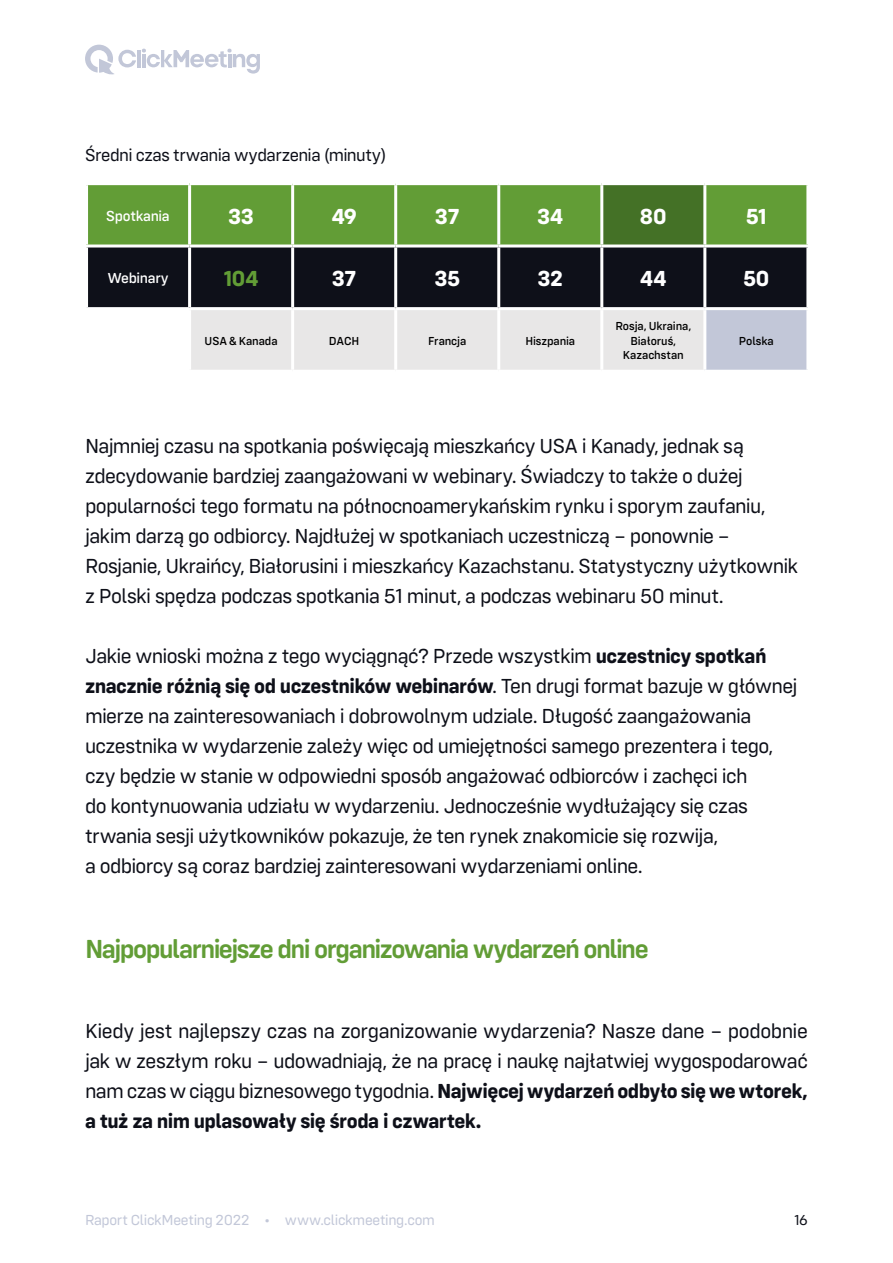
<style>
.page{position:relative;width:893px;height:1263px;background:#fff}
.page>*{position:absolute;margin:0;border:0;box-sizing:border-box;transform-origin:0 0}
.t1{font:600 27px "Config Rounded";letter-spacing:-.055em;color:#629d36}
.t2{font:700 22.5px "Config Rounded";letter-spacing:-.025em;color:#fff}
.t3{font:700 22.5px "Config Rounded";color:#629d36}
.t4{font:21px/30px "Config Rounded";letter-spacing:-.03em;color:#0e1019}
.t5{font:18px "Config Rounded";letter-spacing:-.03em;color:#0e1019}
.t6{font:15px "Config Rounded";letter-spacing:-.02em;color:#c2c7d8}
.t7{font:500 15px "Config Rounded";letter-spacing:-.02em;color:#fff}
.t8{font:15px "Config Rounded";color:#0e1019}
.t9{font:500 12px/14.4px "Config Rounded";letter-spacing:-.01em;color:#000;text-align:center}
.s1{font-weight:700}
</style>
<div class="page">
<svg style="left:85px;top:45px;width:51px;height:30px"></svg>
<hr style="left:137px;top:50px;width:4px;height:17px;background:#c2c7d8">
<svg style="left:142px;top:49px;width:118px;height:25px"></svg>
<svg style="left:88px;top:185px;width:718px;height:185px;background:#6d8162"></svg>
<div style="left:705px;top:309px;width:103px;height:62px;background:#c2c7d8"></div>
<hr style="left:291px;top:185px;width:3px;height:59px;background:#fff">
<hr style="left:394px;top:185px;width:3px;height:59px;background:#fff">
<hr style="left:497px;top:185px;width:3px;height:59px;background:#fff">
<hr style="left:600px;top:185px;width:3px;height:59px;background:#fff">
<hr style="left:703px;top:185px;width:3px;height:59px;background:#fff">
<hr style="left:85px;top:244px;width:105px;height:3px;background:#fff">
<hr style="left:190px;top:244px;width:103px;height:3px;background:#fff">
<hr style="left:293px;top:244px;width:103px;height:3px;background:#fff">
<hr style="left:291px;top:247px;width:3px;height:60px;background:#fff">
<hr style="left:396px;top:244px;width:103px;height:3px;background:#fff">
<hr style="left:394px;top:247px;width:3px;height:60px;background:#fff">
<hr style="left:499px;top:244px;width:103px;height:3px;background:#fff">
<hr style="left:497px;top:247px;width:3px;height:60px;background:#fff">
<hr style="left:602px;top:244px;width:103px;height:3px;background:#fff">
<hr style="left:600px;top:247px;width:3px;height:60px;background:#fff">
<hr style="left:705px;top:244px;width:104px;height:3px;background:#fff">
<hr style="left:703px;top:247px;width:3px;height:60px;background:#fff">
<hr style="left:85px;top:307px;width:105px;height:3px;background:#fff">
<hr style="left:190px;top:307px;width:103px;height:3px;background:#fff">
<hr style="left:293px;top:307px;width:103px;height:3px;background:#fff">
<hr style="left:291px;top:310px;width:3px;height:60px;background:#fff">
<hr style="left:396px;top:307px;width:103px;height:3px;background:#fff">
<hr style="left:394px;top:310px;width:3px;height:60px;background:#fff">
<hr style="left:499px;top:307px;width:103px;height:3px;background:#fff">
<hr style="left:497px;top:310px;width:3px;height:60px;background:#fff">
<hr style="left:602px;top:307px;width:103px;height:3px;background:#fff">
<hr style="left:600px;top:310px;width:3px;height:60px;background:#fff">
<hr style="left:705px;top:307px;width:104px;height:3px;background:#fff">
<hr style="left:703px;top:310px;width:3px;height:60px;background:#fff">
<hr style="left:188px;top:185px;width:3px;height:59px;background:#fff">
<hr style="left:188px;top:247px;width:3px;height:60px;background:#fff">
<hr style="left:188px;top:310px;width:3px;height:60px;background:#fff">
<hr style="left:806px;top:310px;width:3px;height:60px;background:#fff">
<hr style="left:705px;top:370px;width:104px;height:3px;background:#fff">
<p class="t5" style="left:85px;top:144px;width:303px">Średni czas trwania wydarzenia (minuty)</p>
<p class="t7" style="left:106px;top:207px;width:65px">Spotkania</p>
<p class="t2" style="left:228px;top:202px;width:27px">33</p>
<p class="t2" style="left:331px;top:202px;width:27px">49</p>
<p class="t2" style="left:435px;top:202px;width:26px">37</p>
<p class="t2" style="left:537px;top:202px;width:28px">34</p>
<p class="t2" style="left:640px;top:202px;width:28px">80</p>
<p class="t2" style="left:746px;top:202px;width:23px">51</p>
<p class="t7" style="left:107px;top:269px;width:63px">Webinary</p>
<p class="t3" style="left:223px;top:265px;width:37px">104</p>
<p class="t2" style="left:332px;top:265px;width:26px">37</p>
<p class="t2" style="left:434px;top:265px;width:27px">35</p>
<p class="t2" style="left:538px;top:265px;width:27px">32</p>
<p class="t2" style="left:640px;top:265px;width:29px">44</p>
<p class="t2" style="left:743px;top:265px;width:28px">50</p>
<p class="t9" style="left:205px;top:333px;width:75px">USA &amp; Kanada</p>
<p class="t9" style="left:329px;top:333px;width:32px">DACH</p>
<p class="t9" style="left:428px;top:333px;width:40px">Francja</p>
<p class="t9" style="left:525px;top:333px;width:51px">Hiszpania</p>
<p class="t9" style="left:615px;top:319px;width:77px">Rosja, Ukraina,<br>Białoruś,<br>Kazachstan</p>
<p class="t9" style="left:739px;top:333px;width:36px">Polska</p>
<p class="t4" style="left:85px;top:431px;width:715px">Najmniej czasu na spotkania poświęcają mieszkańcy USA i Kanady, jednak są zdecydowanie bardziej zaangażowani w webinary. Świadczy to także o dużej popularności tego formatu na północnoamerykańskim rynku i sporym zaufaniu, jakim darzą go odbiorcy. Najdłużej w spotkaniach uczestniczą – ponownie – Rosjanie, Ukraińcy, Białorusini i mieszkańcy Kazachstanu. Statystyczny użytkownik z Polski spędza podczas spotkania 51 minut, a podczas webinaru 50 minut.</p>
<p class="t4" style="left:85px;top:641px;width:714px">Jakie wnioski można z tego wyciągnąć? Przede wszystkim <span class="s1">uczestnicy spotkań znacznie różnią się od uczestników webinarów</span>. Ten drugi format bazuje w głównej mierze na zainteresowaniach i dobrowolnym udziale. Długość zaangażowania uczestnika w wydarzenie zależy więc od umiejętności samego prezentera i tego, czy będzie w stanie w odpowiedni sposób angażować odbiorców i zachęci ich<br>do kontynuowania udziału w wydarzeniu. Jednocześnie wydłużający się czas trwania sesji użytkowników pokazuje, że ten rynek znakomicie się rozwija,<br>a odbiorcy są coraz bardziej zainteresowani wydarzeniami online.</p>
<p class="t1" style="left:85px;top:932px;width:565px">Najpopularniejsze dni organizowania wydarzeń online</p>
<p class="t4" style="left:85px;top:1015px;width:724px;text-align:justify">Kiedy jest najlepszy czas na zorganizowanie wydarzenia? Nasze dane – podobnie jak w zeszłym roku – udowadniają, że na pracę i naukę najłatwiej wygospodarować nam czas w ciągu biznesowego tygodnia. <span class="s1">Najwięcej wydarzeń odbyło się we wtorek, a tuż za nim uplasowały się środa i czwartek.</span></p>
<p class="t6" style="left:85px;top:1212px;width:351px">Raport ClickMeeting 2022 • www.clickmeeting.com</p>
<p class="t8" style="left:794px;top:1212px;width:15px">16</p>
</div>
